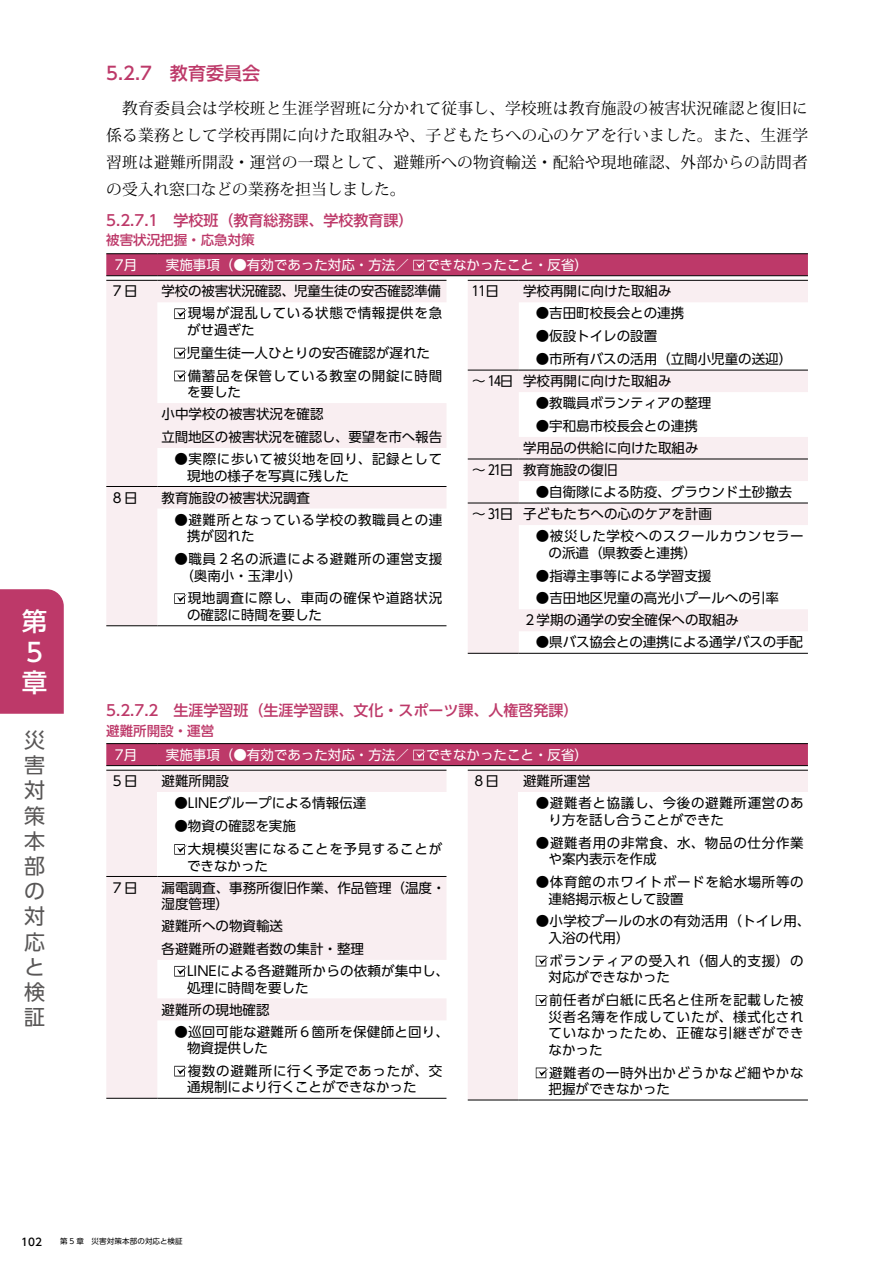
<style>
.page{position:relative;width:893px;height:1263px;background:#fff}
.page>*{position:absolute;margin:0;border:0;box-sizing:border-box;transform-origin:0 0}
.t1{font:500 25.5px/30.6px "UD Shin Go Pro";color:#fff}
.t2{font:21px/25.2px "UD Shin Go Pro";color:#595757;text-align:justify}
.t3{font:500 18px "UD Shin Go Pr 6 N";color:#bd3969}
.t4{font:15.75px/27px "Koz Min Pro";letter-spacing:.015em;color:#000;text-align:justify}
.t5{font:500 15px "UD Shin Go Pr 6 N";color:#bd3969}
.t6{font:13.5px/16.5px "UD Shin Go Pr 6 N";color:#000}
.t7{font:13.5px/16.5px "UD Shin Go Pr 6 N";letter-spacing:.05em;color:#000}
.t8{font:13.5px/16.5px "UD Shin Go Pr 6 N";letter-spacing:.045em;color:#000}
.t9{font:13.5px/16.5px "UD Shin Go Pr 6 N";letter-spacing:.055em;color:#000}
.t10{font:13.5px "UD Shin Go Pr 6 N";color:#fff}
.t11{font:13.5px/16.5px "UD Shin Go Pr 6 N";letter-spacing:.02em;color:#000}
.t12{font:500 13.5px "UD Shin Go Pr 6 N";color:#bd3969}
.t13{font:500 10.5px "UD Shin Go Pr 6 N";color:#000}
.t14{font:7.5px "UD Shin Go Pr 6 N";letter-spacing:.02em;color:#000}
</style>
<div class="page">
<svg style="left:106px;top:771px;width:340px;height:327px;fill:#f9eef1"></svg>
<div style="left:157px;top:792px;width:289px;height:84px;background:#fff"></div>
<hr style="left:106px;top:770px;width:51px;height:1px;background:#000">
<hr style="left:157px;top:770px;width:289px;height:1px;background:#000">
<hr style="left:106px;top:1098px;width:51px;height:1px;background:#000">
<hr style="left:157px;top:1098px;width:289px;height:1px;background:#000">
<hr style="left:106px;top:876px;width:51px;height:1px;background:#000">
<hr style="left:157px;top:876px;width:289px;height:1px;background:#000">
<svg style="left:174px;top:844px;width:13px;height:11px"></svg>
<svg style="left:174px;top:966px;width:13px;height:10px"></svg>
<svg style="left:174px;top:1066px;width:13px;height:10px"></svg>
<div style="left:468px;top:771px;width:340px;height:329px;background:#f9eef1"></div>
<div style="left:519px;top:792px;width:289px;height:308px;background:#fff"></div>
<hr style="left:468px;top:770px;width:51px;height:1px;background:#000">
<hr style="left:468px;top:1100px;width:51px;height:1px;background:#000">
<hr style="left:519px;top:770px;width:289px;height:1px;background:#000">
<hr style="left:519px;top:1100px;width:289px;height:1px;background:#000">
<svg style="left:536px;top:956px;width:12px;height:10px"></svg>
<svg style="left:536px;top:995px;width:12px;height:11px"></svg>
<svg style="left:536px;top:1067px;width:12px;height:11px"></svg>
<hr style="left:106px;top:253px;width:51px;height:1px;background:#000">
<hr style="left:157px;top:253px;width:651px;height:1px;background:#000">
<svg style="left:106px;top:254px;width:702px;height:22px;background:#b43765"></svg>
<svg style="left:106px;top:281px;width:340px;height:344px"></svg>
<hr style="left:106px;top:486px;width:51px;height:1px;background:#000">
<hr style="left:157px;top:486px;width:289px;height:1px;background:#000">
<hr style="left:106px;top:625px;width:51px;height:1px;background:#000">
<hr style="left:157px;top:625px;width:289px;height:1px;background:#000">
<hr style="left:106px;top:280px;width:51px;height:1px;background:#000">
<hr style="left:157px;top:280px;width:289px;height:1px;background:#000">
<svg style="left:174px;top:308px;width:13px;height:11px"></svg>
<svg style="left:174px;top:348px;width:13px;height:10px"></svg>
<svg style="left:174px;top:371px;width:13px;height:10px"></svg>
<svg style="left:174px;top:593px;width:13px;height:11px"></svg>
<svg style="left:468px;top:281px;width:340px;height:372px"></svg>
<hr style="left:468px;top:370px;width:51px;height:1px;background:#000">
<hr style="left:468px;top:653px;width:51px;height:1px;background:#000">
<hr style="left:519px;top:370px;width:289px;height:1px;background:#000">
<hr style="left:468px;top:503px;width:51px;height:1px;background:#000">
<hr style="left:519px;top:503px;width:289px;height:1px;background:#000">
<hr style="left:519px;top:653px;width:289px;height:1px;background:#000">
<hr style="left:468px;top:459px;width:51px;height:1px;background:#000">
<hr style="left:519px;top:459px;width:289px;height:1px;background:#000">
<hr style="left:468px;top:280px;width:51px;height:1px;background:#000">
<hr style="left:519px;top:280px;width:289px;height:1px;background:#000">
<hr style="left:106px;top:743px;width:51px;height:1px;background:#000">
<hr style="left:157px;top:743px;width:651px;height:1px;background:#000">
<svg style="left:106px;top:744px;width:702px;height:22px;background:#b43764"></svg>
<div style="left:0;top:589px;width:64px;height:125px;background:#bd3969"></div>
<h1 class="t1" style="left:22px;top:605px;width:26px">第<br>５章</h1>
<h2 class="t2" style="left:24px;top:727px;width:22px">災害対策本部の対応と検証</h2>
<p class="t3" style="left:106px;top:58px;width:155px">5.2.7　教育委員会</p>
<p class="t4" style="left:106px;top:94px;width:703px">　教育委員会は学校班と生涯学習班に分かれて従事し、学校班は教育施設の被害状況確認と復旧に係る業務として学校再開に向けた取組みや、子どもたちへの心のケアを行いました。また、生涯学習班は避難所開設・運営の一環として、避難所への物資輸送・配給や現地確認、外部からの訪問者の受入れ窓口などの業務を担当しました。</p>
<p class="t5" style="left:106px;top:208px;width:309px">5.2.7.1　学校班（教育総務課、学校教育課）</p>
<p class="t12" style="left:106px;top:229px;width:150px">被害状況把握・応急対策</p>
<p class="t10" style="left:115px;top:254px;width:24px">7月</p>
<p class="t10" style="left:166px;top:254px;width:244px">実施事項（●有効であった対応・方法／</p>
<p class="t10" style="left:426px;top:254px;width:170px">できなかったこと・反省）　</p>
<p class="t6" style="left:111px;top:283px;width:28px">７日</p>
<p class="t6" style="left:161px;top:280px;width:282px;line-height:22px;text-align:right">学校の被害状況確認、児童生徒の安否確認準備現場が混乱している状態で情報提供を急</p>
<p class="t6" style="left:187px;top:318px;width:257px;line-height:23px">がせ過ぎた<br>児童生徒一人ひとりの安否確認が遅れた備蓄品を保管している教室の開錠に時間</p>
<p class="t6" style="left:162px;top:380px;width:282px;line-height:22.5px;text-indent:26px">を要した<br>小中学校の被害状況を確認<br>立間地区の被害状況を確認し、要望を市へ報告</p>
<p class="t7" style="left:187px;top:450px;width:257px;text-indent:-13px">●実際に歩いて被災地を回り、記録として現地の様子を写真に残した</p>
<p class="t6" style="left:111px;top:489px;width:28px">８日</p>
<p class="t6" style="left:162px;top:489px;width:150px">教育施設の被害状況調査</p>
<p class="t8" style="left:187px;top:511px;width:257px;text-indent:-13px">●避難所となっている学校の教職員との連携が図れた</p>
<p class="t8" style="left:180px;top:550px;width:263px;text-indent:-6px">●職員２名の派遣による避難所の運営支援（奥南小・玉津小）</p>
<p class="t9" style="left:187px;top:590px;width:257px">現地調査に際し、車両の確保や道路状況の確認に時間を要した</p>
<p class="t6" style="left:472px;top:283px;width:28px">１１ 日</p>
<p class="t6" style="left:523px;top:283px;width:150px">学校再開に向けた取組み</p>
<p class="t6" style="left:536px;top:305px;width:150px">●吉田町校長会との連携</p>
<p class="t6" style="left:536px;top:328px;width:123px">●仮設トイレの設置</p>
<p class="t6" style="left:472px;top:348px;width:322px;line-height:22px;text-indent:64px">●市所有バスの活用（立間小児童の送迎）〜１ ４日 学校再開に向けた取組み</p>
<p class="t6" style="left:536px;top:394px;width:177px">●教職員ボランティアの整理</p>
<p class="t6" style="left:523px;top:415px;width:177px;line-height:22px;text-align:right">●宇和島市校長会との連携学用品の供給に向けた取組み</p>
<p class="t6" style="left:472px;top:461px;width:6px">〜２１</p>
<p class="t6" style="left:500px;top:461px;width:119px">日 教育施設の復旧</p>
<p class="t6" style="left:536px;top:483px;width:258px">●自衛隊による防疫、グラウンド土砂撤去</p>
<p class="t6" style="left:472px;top:505px;width:6px">〜３１</p>
<p class="t6" style="left:500px;top:505px;width:214px">日 子どもたちへの心のケアを計画</p>
<p class="t8" style="left:549px;top:527px;width:257px;text-indent:-13px">●被災した学校へのスクールカウンセラーの派遣（県教委と連携）</p>
<p class="t6" style="left:536px;top:567px;width:177px">●指導主事等による学習支援</p>
<p class="t6" style="left:523px;top:587px;width:257px;line-height:22px;text-indent:13px">●吉田地区児童の高光小プールへの引率<br>２学期の通学の安全確保への取組み</p>
<p class="t6" style="left:536px;top:634px;width:269px">●県バス協会との連携による通学バスの手配</p>
<p class="t5" style="left:106px;top:698px;width:474px">5.2.7.2　生涯学習班（生涯学習課、文化・スポーツ課、人権啓発課）</p>
<p class="t12" style="left:106px;top:720px;width:109px">避難所開設・運営</p>
<p class="t6" style="left:111px;top:772px;width:28px">５日</p>
<p class="t6" style="left:162px;top:772px;width:69px">避難所開設</p>
<p class="t6" style="left:174px;top:794px;width:193px">●LINEグループによる情報伝達</p>
<p class="t7" style="left:188px;top:814px;width:256px;line-height:22.8px;text-indent:-13px">●物資の確認を実施<br>大規模災害になることを予見することが</p>
<p class="t6" style="left:187px;top:857px;width:82px">できなかった</p>
<p class="t6" style="left:111px;top:879px;width:28px">７日</p>
<p class="t6" style="left:162px;top:879px;width:285px">漏電調査、事務所復旧作業、作品管理（温度・湿度管理）</p>
<p class="t6" style="left:162px;top:917px;width:123px">避難所への物資輸送</p>
<p class="t6" style="left:162px;top:940px;width:204px">各避難所の避難者数の集計・整理</p>
<p class="t6" style="left:187px;top:962px;width:264px">LINEによる各避難所からの依頼が集中し、</p>
<p class="t6" style="left:162px;top:976px;width:149px;line-height:22px;text-indent:26px">処理に時間を要した避難所の現地確認</p>
<p class="t11" style="left:187px;top:1023px;width:263px;text-indent:-13px">●巡回可能な避難所６箇所を保健師と回り、物資提供した</p>
<p class="t6" style="left:187px;top:1062px;width:257px">複数の避難所に行く予定であったが、交通規制により行くことができなかった</p>
<p class="t10" style="left:115px;top:744px;width:24px">7月</p>
<p class="t10" style="left:166px;top:744px;width:244px">実施事項（●有効であった対応・方法／</p>
<p class="t10" style="left:426px;top:744px;width:170px">できなかったこと・反省）　</p>
<p class="t6" style="left:472px;top:772px;width:28px">8 日</p>
<p class="t6" style="left:523px;top:772px;width:69px">避難所運営</p>
<p class="t7" style="left:549px;top:794px;width:257px;text-indent:-13px">●避難者と協議し、今後の避難所運営のあり方を話し合うことができた</p>
<p class="t9" style="left:549px;top:834px;width:257px;text-indent:-13px">●避難者用の非常食、水、物品の仕分作業や案内表示を作成</p>
<p class="t8" style="left:549px;top:873px;width:257px;text-indent:-13px">●体育館のホワイトボードを給水場所等の連絡掲示板として設置</p>
<p class="t11" style="left:549px;top:913px;width:263px;text-indent:-13px">●小学校プールの水の有効活用（トイレ用、入浴の代用）</p>
<p class="t9" style="left:549px;top:952px;width:257px">ボランティアの受入れ（個人的支援）の対応ができなかった</p>
<p class="t6" style="left:549px;top:991px;width:257px;text-align:justify">前任者が白紙に氏名と住所を記載した被災者名簿を作成していたが、様式化されていなかったため、正確な引継ぎができなかった</p>
<p class="t7" style="left:549px;top:1064px;width:257px">避難者の一時外出かどうかなど細やかな把握ができなかった</p>
<p class="t13" style="left:21px;top:1233px;width:22px">102</p>
<p class="t14" style="left:60px;top:1235px;width:124px">第 5 章　災害対策本部の対応と検証</p>
</div>
